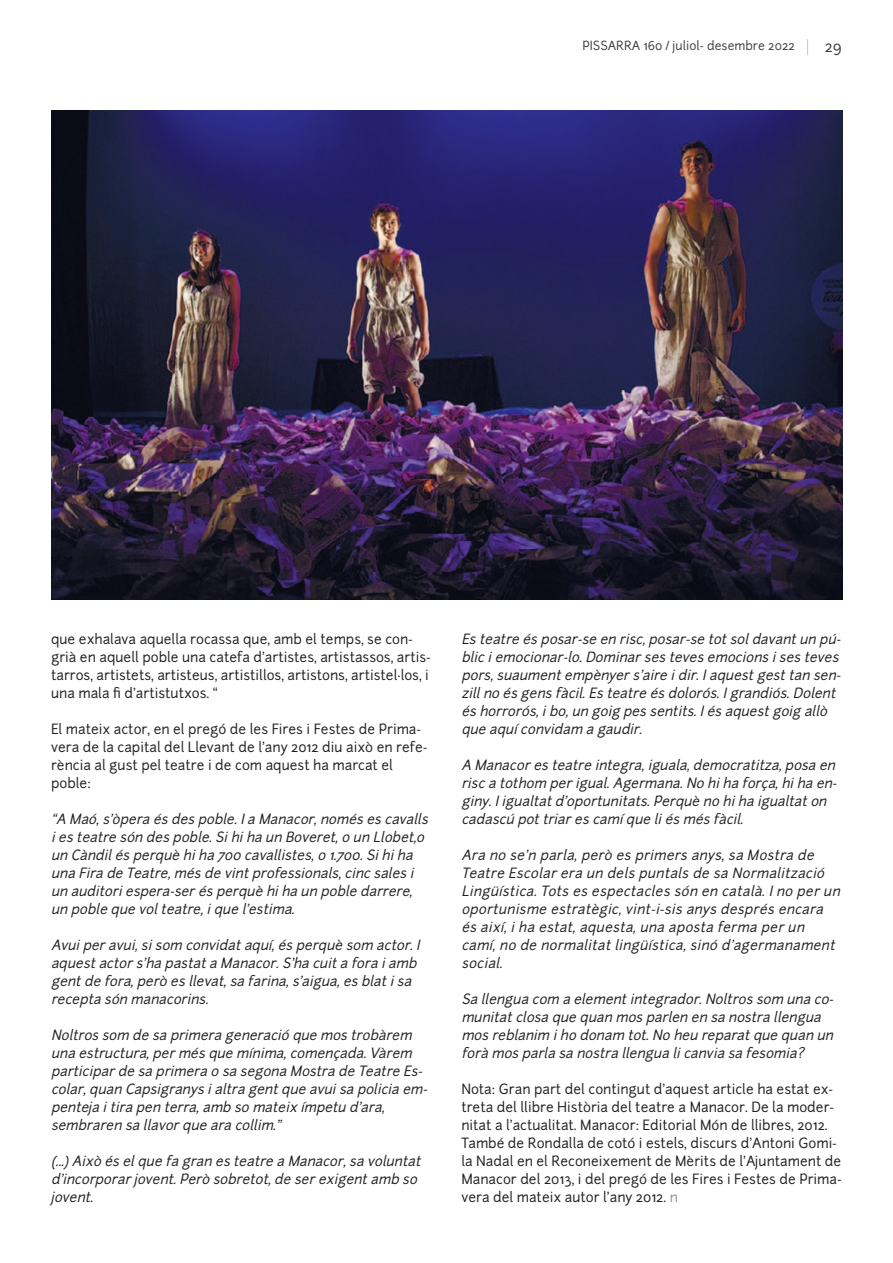
<style>
.page{position:relative;width:893px;height:1263px;background:#fff}
.page>*{position:absolute;margin:0;border:0;box-sizing:border-box;transform-origin:0 0}
.t1{font:15px "Junction";color:#423f3d}
.t2{font:italic 13.5px/18px "Junction";color:#231f20}
.t3{font:13.5px/18px "Junction";color:#231f20}
.t4{font:12px "Junction";color:#423f3d}
.s1{color:#959291}
</style>
<div class="page">
<svg style="left:807px;top:39px;width:1px;height:16px"></svg>
<img style="left:51px;top:111px;width:791px;height:489px">
<p class="t4" style="left:582px;top:40px;width:214px">PISSARRA 160 / juliol- desembre 2022</p>
<p class="t1" style="left:825px;top:39px;width:19px">29</p>
<p class="t3" style="left:51px;top:631px;width:381px">que exhalava aquella rocassa que, amb el temps, se con&shy;grià en aquell poble una catefa d’artistes, artistassos, artis&shy;tarros, artistets, artisteus, artistillos, artistons, artistel·los, i una mala fi d’artistutxos. “</p>
<p class="t3" style="left:51px;top:721px;width:378px">El mateix actor, en el pregó de les Fires i Festes de Prima&shy;vera de la capital del Llevant de l’any 2012 diu això en refe&shy;rència al gust pel teatre i de com aquest ha marcat el poble:</p>
<p class="t2" style="left:51px;top:811px;width:381px">“A Maó,s’òpera és des poble.Ia Manacor,només es cavalls ies teatre són des poble.Sihiha un Boveret,o un Llobet,o un Càndilés perquè hiha 700 cavallistes,o 1.700.Sihiha una Fira de Teatre,més de vintprofessionals,cinc sales i un auditoriespera-ser és perquè hiha un poble darrere, un poble que volteatre,ique l’estima.</p>
<p class="t2" style="left:51px;top:937px;width:373px">Avuiper avui,sisom convidataquí,és perquè som actor.I aquestactor s’ha pastata Manacor.S’ha cuita fora iamb gentde fora,però es llevat,sa farina,s’aigua,es blatisa recepta són manacorins.</p>
<p class="t2" style="left:51px;top:1027px;width:381px">Noltros som de sa primera generació que mos trobàrem una estructura,per més que mínima,començada.Vàrem participar de sa primera o sa segona Mostra de Teatre Es&shy;colar,quan Capsigranys ialtra gentque avuisa policia em&shy;penteja itira pen terra,amb so mateix ímpetu d’ara, sembraren sa llavor que ara collim.”</p>
<p class="t2" style="left:51px;top:1153px;width:374px">(...)Això és elque fa gran es teatre a Manacor,sa voluntat d’incorporar jovent.Però sobretot,de ser exigentamb so jovent.</p>
<p class="t2" style="left:461px;top:631px;width:384px">Es teatre és posar-se en risc,posar-se totsoldavantun pú&shy;blic iemocionar-lo.Dominar ses teves emocions ises teves pors,suaumentempènyer s’aire idir.Iaquestgesttan sen&shy;zillno és gens fàcil.Es teatre és dolorós.Igrandiós.Dolent és horrorós,ibo,un goig pes sentits.Iés aquestgoig allò que aquí convidam a gaudir.</p>
<p class="t2" style="left:461px;top:757px;width:380px">A Manacor es teatre integra,iguala,democratitza,posa en risc a tothom per igual.Agermana.No hiha força,hiha en&shy;giny.Iigualtatd’oportunitats.Perquè no hiha igualtaton cadascú pottriar es camí que liés més fàcil.</p>
<p class="t2" style="left:461px;top:847px;width:383px">Ara no se’n parla, però es primers anys, sa Mostra de Teatre Escolar era un dels puntals de sa Normalització Lingüística. Tots es espectacles són en català. I no per un oportunisme estratègic, vint-i-sis anys després encara és així, i ha estat, aquesta, una aposta ferma per un camí, no de normalitat lingüística, sinó d’agermanament social.</p>
<p class="t2" style="left:461px;top:991px;width:376px">Sa llengua com a elementintegrador.Noltros som una co&shy;munitatclosa que quan mos parlen en sa nostra llengua mos reblanim iho donam tot.No heu reparatque quan un forà mos parla sa nostra llengua licanvia sa fesomia?</p>
<p class="t3" style="left:461px;top:1081px;width:382px">Nota: Gran part del contingut d’aquest article ha estat ex&shy;treta del llibre Història del teatre a Manacor. De la moder&shy;nitat a l’actualitat. Manacor: Editorial Món de llibres, 2012.<br>També de Rondalla de cotó i estels, discurs d’Antoni Gomi&shy;la Nadal en el Reconeixement de Mèrits de l’Ajuntament de Manacor del 2013, i del pregó de les Fires i Festes de Prima&shy;vera del mateix autor l’any 2012. <span class="s1">n</span></p>
</div>
